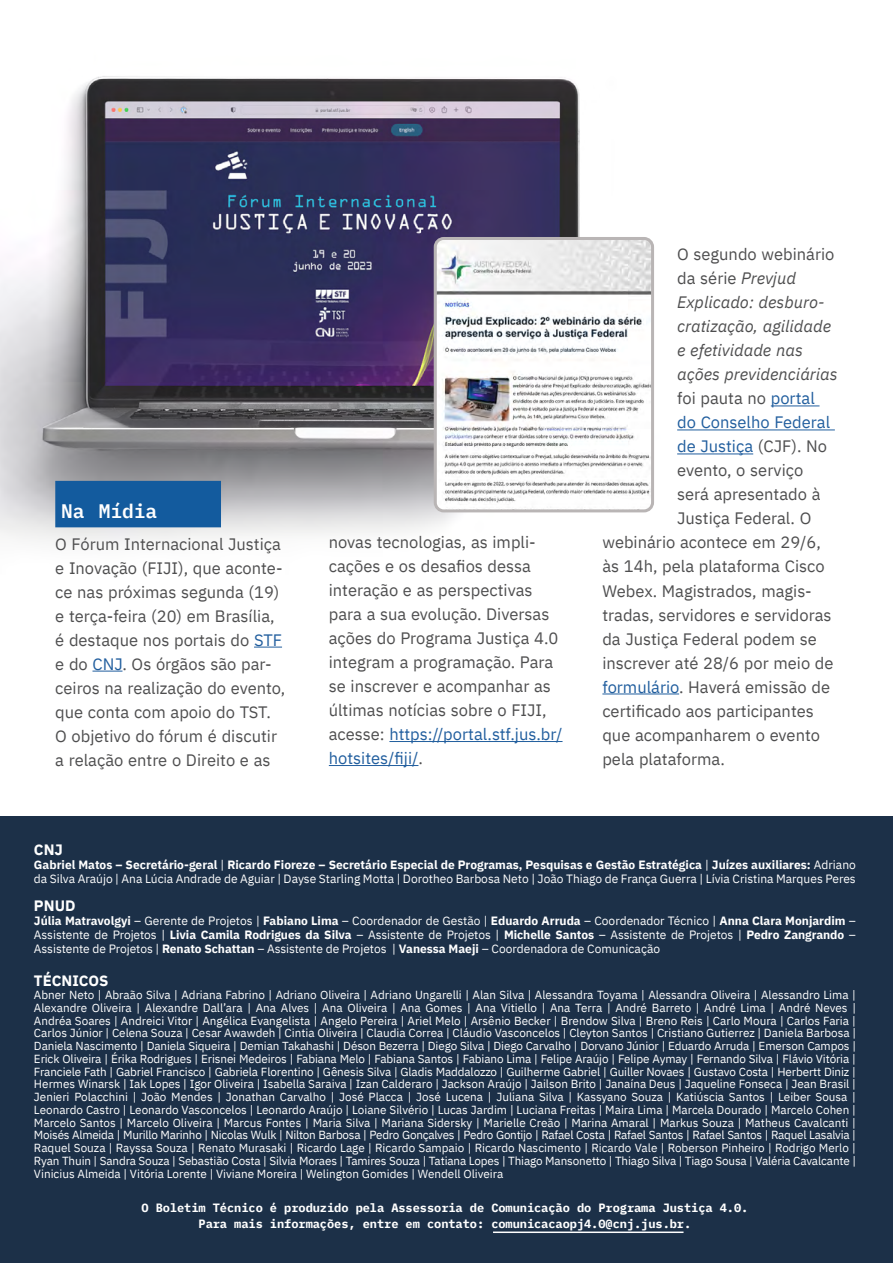
<style>
.page{position:relative;width:893px;height:1263px;background:#fff}
.page>*{position:absolute;margin:0;border:0;box-sizing:border-box;transform-origin:0 0}
.t1{font:600 19.5px "IBM Plex Mono";color:#fff}
.t2{font:16.5px/24px "IBM Plex Sans";color:#4e4e4f}
.t3{font:italic 16.5px "IBM Plex Sans";color:#4e4e4f}
.t4{font:16.5px "IBM Plex Sans";color:#215e9e}
.t5{font:700 15px "IBM Plex Sans";color:#fff}
.t6{font:12px/14px "IBM Plex Sans";color:#fff}
.t7{font:700 12px/15.8px "IBM Plex Mono";letter-spacing:-.005em;color:#fff;text-align:center}
.t8{font:11.7px/12.8px "IBM Plex Sans";color:#fff;text-align:justify}
.t9{font:11.55px "IBM Plex Sans";letter-spacing:-.01em;color:#fff}
.s1{color:#215e9e}
.s2{font-style:italic}
.s3{color:#4e4e4f}
.s4{font-weight:700}
</style>
<div class="page">
<div style="left:0;top:817px;width:893px;height:446px;background:#1c3048"></div>
<hr style="left:493px;top:1231px;width:190px;height:2px;background:#fff">
<img style="left:0;top:76px;width:649px;height:467px">
<div style="left:55px;top:481px;width:166px;height:46px;background:#135b9e"></div>
<svg style="left:254px;top:647px;width:28px;height:1px"></svg>
<hr style="left:92px;top:671px;width:30px;height:1px;background:#215e9e">
<hr style="left:771px;top:405px;width:48px;height:1px;background:#215e9e">
<hr style="left:677px;top:429px;width:158px;height:1px;background:#215e9e">
<hr style="left:677px;top:453px;width:76px;height:1px;background:#215e9e">
<hr style="left:602px;top:693px;width:77px;height:1px;background:#215e9e">
<hr style="left:389px;top:741px;width:173px;height:1px;background:#215e9e">
<hr style="left:329px;top:765px;width:89px;height:1px;background:#215e9e">
<img style="left:436px;top:238px;width:214px;height:273px">
<div style="left:434px;top:237px;width:220px;height:275px;border:3px solid #b9b5b5;border-radius:9px"></div>
<h1 class="t1" style="left:61px;top:496px;width:97px">Na Mídia</h1>
<p class="t2" style="left:55px;top:530px;width:232px">O Fórum Internacional Justiça e Inovação (FIJI), que aconte&shy;ce nas próximas segunda (19) e terça-feira (20) em Brasília, é destaque nos portais do <span class="s1">STF </span>e do <span class="s1">CNJ</span>. Os órgãos são par&shy;ceiros na realização do evento, que conta com apoio do TST.<br>O objetivo do fórum é discutir a relação entre o Direito e as</p>
<p class="t2" style="left:329px;top:529px;width:235px">novas tecnologias, as impli&shy;cações e os desafios dessa interação e as perspectivas para a sua evolução. Diversas ações do Programa Justiça 4.0 integram a programação. Para se inscrever e acompanhar as últimas notícias sobre o FIJI, acesse: <span class="s1">https://portal.stf.jus.br/ hotsites/fiji/</span>.</p>
<h2 class="t2" style="left:677px;top:241px;width:159px">O segundo webinário</h2>
<h2 class="t2" style="left:677px;top:265px;width:120px">da série <span class="s2">Prevjud</span></h2>
<h2 class="t3" style="left:677px;top:290px;width:149px">Explicado: desburo-</h2>
<h2 class="t3" style="left:677px;top:314px;width:155px">cratização, agilidade</h2>
<h2 class="t3" style="left:677px;top:338px;width:127px">e efetividade nas</h2>
<h2 class="t3" style="left:677px;top:362px;width:162px">ações previdenciárias</h2>
<h2 class="t2" style="left:677px;top:385px;width:139px">foi pauta no <span class="s1">portal</span></h2>
<h2 class="t4" style="left:677px;top:410px;width:154px">do Conselho Federal</h2>
<h2 class="t4" style="left:677px;top:434px;width:151px">de Justiça <span class="s3">(CJF). No</span></h2>
<h2 class="t2" style="left:677px;top:457px;width:128px">evento, o serviço</h2>
<h2 class="t2" style="left:677px;top:481px;width:145px">será apresentado à</h2>
<h2 class="t2" style="left:677px;top:505px;width:136px">Justiça Federal. O</h2>
<h2 class="t2" style="left:602px;top:529px;width:220px">webinário acontece em 29/6,</h2>
<h2 class="t2" style="left:602px;top:553px;width:224px">às 14h, pela plataforma Cisco</h2>
<h2 class="t2" style="left:602px;top:577px;width:211px">Webex. Magistrados, magis-</h2>
<h2 class="t2" style="left:602px;top:601px;width:231px">tradas, servidores e servidoras</h2>
<h2 class="t2" style="left:602px;top:625px;width:216px">da Justiça Federal podem se</h2>
<h2 class="t2" style="left:602px;top:649px;width:233px">inscrever até 28/6 por meio de</h2>
<h2 class="t2" style="left:602px;top:673px;width:229px"><span class="s1">formulário</span>. Haverá emissão de</h2>
<h2 class="t2" style="left:602px;top:697px;width:213px">certificado aos participantes</h2>
<h2 class="t2" style="left:602px;top:721px;width:219px">que acompanharem o evento</h2>
<h2 class="t2" style="left:602px;top:745px;width:124px">pela plataforma.</h2>
<p class="t5" style="left:34px;top:838px;width:31px">CNJ</p>
<p class="t6" style="left:34px;top:857px;width:823px"><span class="s4">Gabriel Matos – Secretário-geral</span> | <span class="s4">Ricardo Fioreze – Secretário Especial de Programas, Pesquisas e Gestão Estratégica</span> | <span class="s4">Juízes auxiliares:</span> Adriano da Silva Araújo | Ana Lúcia Andrade de Aguiar | Dayse Starling Motta | Dorotheo Barbosa Neto | João Thiago de França Guerra | Lívia Cristina Marques Peres</p>
<p class="t5" style="left:34px;top:894px;width:43px">PNUD</p>
<p class="t6" style="left:34px;top:913px;width:823px;text-align:justify"><span class="s4">Júlia Matravolgyi</span> – Gerente de Projetos | <span class="s4">Fabiano Lima</span> – Coordenador de Gestão | <span class="s4">Eduardo Arruda</span> – Coordenador Técnico | <span class="s4">Anna Clara Monjardim</span> – Assistente de Projetos | <span class="s4">Livia Camila Rodrigues da Silva</span> – Assistente de Projetos | <span class="s4">Michelle Santos</span> – Assistente de Projetos | <span class="s4">Pedro Zangrando</span> – Assistente de Projetos | <span class="s4">Renato Schattan</span> – Assistente de Projetos | <span class="s4">Vanessa Maeji</span> – Coordenadora de Comunicação</p>
<p class="t5" style="left:34px;top:969px;width:76px">TÉCNICOS</p>
<p class="t8" style="left:34px;top:987px;width:824px">Abner Neto | Abraão Silva | Adriana Fabrino | Adriano Oliveira | Adriano Ungarelli | Alan Silva | Alessandra Toyama | Alessandra Oliveira | Alessandro Lima | Alexandre Oliveira | Alexandre Dall’ara | Ana Alves | Ana Oliveira | Ana Gomes | Ana Vitiello | Ana Terra | André Barreto | André Lima | André Neves | Andréa Soares | Andreici Vitor | Angélica Evangelista | Angelo Pereira | Ariel Melo | Arsênio Becker | Brendow Silva | Breno Reis | Carlo Moura | Carlos Faria | Carlos Júnior | Celena Souza | Cesar Awawdeh | Cintia Oliveira | Claudia Correa | Cláudio Vasconcelos | Cleyton Santos | Cristiano Gutierrez | Daniela Barbosa |</p>
<p class="t9" style="left:34px;top:1037px;width:823px">Daniela Nascimento | Daniela Siqueira | Demian Takahashi | Déson Bezerra | Diego Silva | Diego Carvalho | Dorvano Júnior | Eduardo Arruda | Emerson Campos |</p>
<p class="t8" style="left:34px;top:1051px;width:824px">Erick Oliveira | Érika Rodrigues | Erisnei Medeiros | Fabiana Melo | Fabiana Santos | Fabiano Lima | Felipe Araújo | Felipe Aymay | Fernando Silva | Flávio Vitória | Franciele Fath | Gabriel Francisco | Gabriela Florentino | Gênesis Silva | Gladis Maddalozzo | Guilherme Gabriel | Guiller Novaes | Gustavo Costa | Herbertt Diniz | Hermes Winarsk | Iak Lopes | Igor Oliveira | Isabella Saraiva | Izan Calderaro | Jackson Araújo | Jailson Brito | Janaína Deus | Jaqueline Fonseca | Jean Brasil | Jenieri Polacchini | João Mendes | Jonathan Carvalho | José Placca | José Lucena | Juliana Silva | Kassyano Souza | Katiúscia Santos | Leiber Sousa | Leonardo Castro | Leonardo Vasconcelos | Leonardo Araújo | Loiane Silvério | Lucas Jardim | Luciana Freitas | Maira Lima | Marcela Dourado | Marcelo Cohen | Marcelo Santos | Marcelo Oliveira | Marcus Fontes | Maria Silva | Mariana Sidersky | Marielle Creão | Marina Amaral | Markus Souza | Matheus Cavalcanti | Moisés Almeida | Murillo Marinho | Nicolas Wulk | Nilton Barbosa | Pedro Gonçalves | Pedro Gontijo | Rafael Costa | Rafael Santos | Rafael Santos | Raquel Lasalvia | Raquel Souza | Rayssa Souza | Renato Murasaki | Ricardo Lage | Ricardo Sampaio | Ricardo Nascimento | Ricardo Vale | Roberson Pinheiro | Rodrigo Merlo | Ryan Thuin | Sandra Souza | Sebastião Costa | Silvia Moraes | Tamires Souza | Tatiana Lopes | Thiago Mansonetto | Thiago Silva | Tiago Sousa | Valéria Cavalcante | Vinicius Almeida | Vitória Lorente | Viviane Moreira | Welington Gomides | Wendell Oliveira</p>
<p class="t7" style="left:141px;top:1198px;width:608px">O Boletim Técnico é produzido pela Assessoria de Comunicação do Programa Justiça 4.0.<br>Para mais informações, entre em contato: comunicacaopj4.0@cnj.jus.br.</p>
</div>
